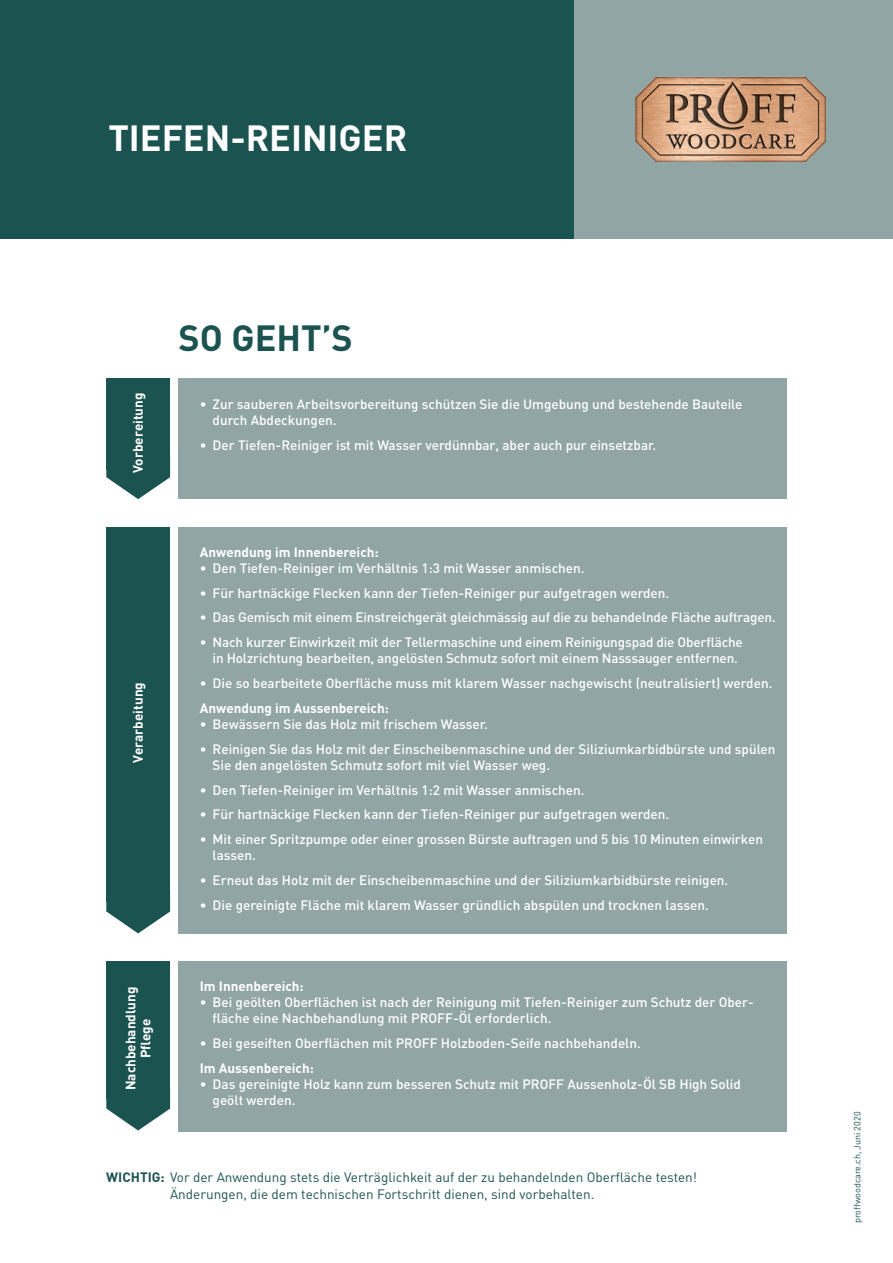
<style>
.page{position:relative;width:893px;height:1263px;background:#fff}
.page>*{position:absolute;margin:0;border:0;box-sizing:border-box;transform-origin:0 0}
.t1{font:700 36px "DIN";color:#fff}
.t2{font:700 36px "DIN";color:#1b5351}
.t3{font:500 13.5px/16.2px "DIN";color:#fff}
.t4{font:13.5px/17.2px "DIN";color:#1b5351}
.t5{font:700 13.5px/15px "DIN";color:#fff;text-align:center}
.t6{font:9px "DIN";color:#1b5351}
.s1{font-weight:700}
</style>
<div class="page">
<div style="left:179px;top:961px;width:608px;height:171px;background:#91a5a4"></div>
<div style="left:179px;top:378px;width:608px;height:121px;background:#91a5a4"></div>
<div style="left:0;top:0;width:583px;height:238px;background:#1b5351"></div>
<div style="left:575px;top:0;width:318px;height:238px;background:#91a5a4"></div>
<svg style="left:106px;top:470px;width:64px;height:29px"></svg>
<div style="left:106px;top:378px;width:64px;height:92px;background:#1b5351"></div>
<svg style="left:106px;top:901px;width:64px;height:32px"></svg>
<div style="left:106px;top:527px;width:64px;height:374px;background:#1b5351"></div>
<img style="left:635px;top:77px;width:191px;height:85px">
<div style="left:179px;top:527px;width:608px;height:406px;background:#91a5a4"></div>
<svg style="left:106px;top:1098px;width:64px;height:32px"></svg>
<div style="left:106px;top:961px;width:64px;height:137px;background:#1b5351"></div>
<h1 class="t1" style="left:108px;top:114px;width:300px">TIEFEN-REINIGER</h1>
<p class="t5" style="left:130px;top:473px;width:82px;rotate:-90deg">Vorbereitung</p>
<h1 class="t2" style="left:179px;top:314px;width:176px">SO GEHT’S</h1>
<p class="t3" style="left:213px;top:395px;width:531px;text-indent:-13px">• Zur sauberen Arbeitsvorbereitung schützen Sie die Umgebung und bestehende Bauteile durch Abdeckungen.</p>
<p class="t3" style="left:200px;top:436px;width:458px">• Der Tiefen-Reiniger ist mit Wasser verdünnbar, aber auch pur einsetzbar.</p>
<p class="t5" style="left:130px;top:763px;width:82px;rotate:-90deg">Verarbeitung</p>
<p class="t5" style="left:122px;top:1090px;width:105px;rotate:-90deg">Nachbehandlung<br>Pflege</p>
<p class="t5" style="left:200px;top:544px;width:180px">Anwendung im Innenbereich:</p>
<p class="t3" style="left:200px;top:560px;width:386px">• Den Tiefen-Reiniger im Verhältnis 1:3 mit Wasser anmischen.</p>
<p class="t3" style="left:200px;top:584px;width:471px">• Für hartnäckige Flecken kann der Tiefen-Reiniger pur aufgetragen werden.</p>
<p class="t3" style="left:200px;top:609px;width:577px">• Das Gemisch mit einem Einstreichgerät gleichmässig auf die zu behandelnde Fläche auftragen.</p>
<p class="t3" style="left:200px;top:634px;width:545px;text-align:center">• Nach kurzer Einwirkzeit mit der Tellermaschine und einem Reinigungspad die Oberfläche in Holzrichtung bearbeiten, angelösten Schmutz sofort mit einem Nasssauger entfernen.</p>
<p class="t3" style="left:200px;top:675px;width:574px">• Die so bearbeitete Oberfläche muss mit klarem Wasser nachgewischt (neutralisiert) werden.</p>
<p class="t5" style="left:200px;top:700px;width:191px">Anwendung im Aussenbereich:</p>
<p class="t3" style="left:200px;top:715px;width:290px">• Bewässern Sie das Holz mit frischem Wasser.</p>
<p class="t3" style="left:213px;top:740px;width:564px;text-indent:-13px">• Reinigen Sie das Holz mit der Einscheibenmaschine und der Siliziumkarbidbürste und spülen<br>Sie den angelösten Schmutz sofort mit viel Wasser weg.</p>
<p class="t3" style="left:200px;top:781px;width:386px">• Den Tiefen-Reiniger im Verhältnis 1:2 mit Wasser anmischen.</p>
<p class="t3" style="left:200px;top:806px;width:471px">• Für hartnäckige Flecken kann der Tiefen-Reiniger pur aufgetragen werden.</p>
<p class="t3" style="left:213px;top:831px;width:552px;text-indent:-13px">• Mit einer Spritzpumpe oder einer grossen Bürste auftragen und 5 bis 10 Minuten einwirken lassen.</p>
<p class="t3" style="left:200px;top:871px;width:530px">• Erneut das Holz mit der Einscheibenmaschine und der Siliziumkarbidbürste reinigen.</p>
<p class="t3" style="left:200px;top:896px;width:510px">• Die gereinigte Fläche mit klarem Wasser gründlich abspülen und trocknen lassen.</p>
<p class="t5" style="left:200px;top:978px;width:105px">Im Innenbereich:</p>
<p class="t3" style="left:213px;top:994px;width:543px;text-indent:-13px">• Bei geölten Oberflächen ist nach der Reinigung mit Tiefen-Reiniger zum Schutz der Ober&shy;fläche eine Nachbehandlung mit PROFF-Öl erforderlich.</p>
<p class="t3" style="left:200px;top:1035px;width:443px">• Bei geseiften Oberflächen mit PROFF Holzboden-Seife nachbehandeln.</p>
<p class="t5" style="left:200px;top:1060px;width:116px">Im Aussenbereich:</p>
<p class="t3" style="left:213px;top:1075px;width:530px;text-indent:-13px">• Das gereinigte Holz kann zum besseren Schutz mit PROFF Aussenholz-Öl SB High Solid geölt werden.</p>
<p class="t4" style="left:170px;top:1168px;width:529px;text-indent:-64px"><span class="s1">WICHTIG:</span> Vor der Anwendung stets die Verträglichkeit auf der zu behandelnden Oberfläche testen!<br>Änderungen, die dem technischen Fortschritt dienen, sind vorbehalten.</p>
<p class="t6" style="left:852px;top:1223px;width:113px;rotate:-90deg">proffwoodcare.ch, Juni 2020</p>
</div>
